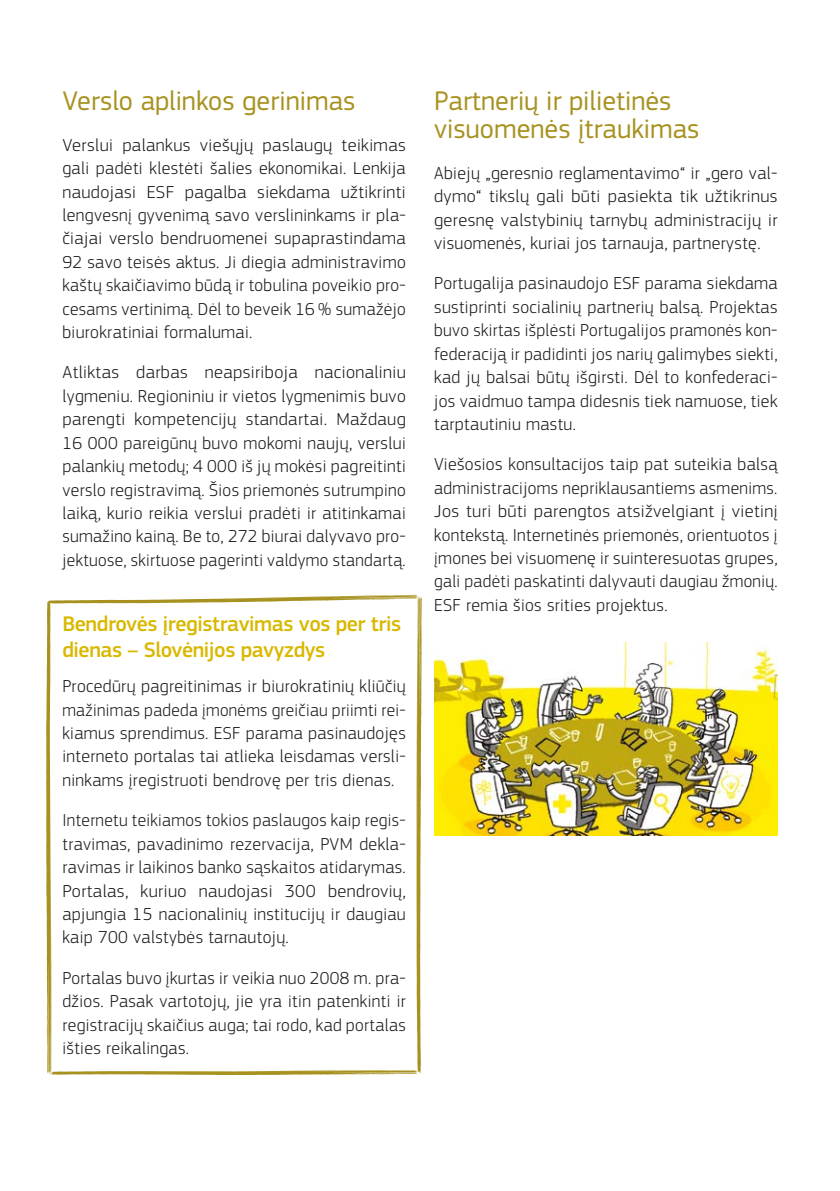
<style>
.page{position:relative;width:840px;height:1191px;background:#fff}
.page>*{position:absolute;margin:0;border:0;box-sizing:border-box;transform-origin:0 0}
.Header_III{font:28px/28px "EC Square Sans Pro";color:#a79220}
.titre_box{font:500 22px/26px "EC Square Sans Pro";letter-spacing:-.02em;color:#d9b800}
.Body{font:300 18px/23.4px "EC Square Sans Pro";letter-spacing:.02em;color:#1a1a18;text-align:justify}
</style>
<div class="page">
<svg style="left:46px;top:595px;width:376px;height:480px"></svg>
<img style="left:434px;top:643px;width:343px;height:193px">
<h3 class="Header_III" style="left:62px;top:87px;width:294px">Verslo aplinkos gerinimas</h3>
<p class="Body" style="left:62px;top:133px;width:345px">Verslui palankus viešųjų paslaugų teikimas gali padėti klestėti šalies ekonomikai. Lenkija naudojasi ESF pagalba siekdama užtikrinti lengvesnį gyvenimą savo verslininkams ir pla‑ čiajai verslo bendruomenei supaprastindama 92 savo teisės aktus. Ji diegia administravimo kaštų skaičiavimo būdą ir tobulina poveikio pro‑ cesams vertinimą. Dėl to beveik 16 % sumažėjo biurokratiniai formalumai.</p>
<p class="Body" style="left:62px;top:361px;width:345px">Atliktas darbas neapsiriboja nacionaliniu lygmeniu. Regioniniu ir vietos lygmenimis buvo parengti kompetencijų standartai. Maždaug 16 000 pareigūnų buvo mokomi naujų, verslui palankių metodų; 4 000 iš jų mokėsi pagreitinti verslo registravimą. Šios priemonės sutrumpino laiką, kurio reikia verslui pradėti ir atitinkamai sumažino kainą. Be to, 272 biurai dalyvavo pro‑ jektuose, skirtuose pagerinti valdymo standartą.</p>
<h4 class="titre_box" style="left:62px;top:611px;width:340px">Bendrovės įregistravimas vos per tris dienas – Slovėnijos pavyzdys</h4>
<p class="Body" style="left:62px;top:674px;width:345px">Procedūrų pagreitinimas ir biurokratinių kliūčių mažinimas padeda įmonėms greičiau priimti rei‑ kiamus sprendimus. ESF parama pasinaudojęs interneto portalas tai atlieka leisdamas versli‑ ninkams įregistruoti bendrovę per tris dienas.</p>
<p class="Body" style="left:62px;top:808px;width:345px">Internetu teikiamos tokios paslaugos kaip regis‑ travimas, pavadinimo rezervacija, PVM dekla‑ ravimas ir laikinos banko sąskaitos atidarymas.<br>Portalas, kuriuo naudojasi 300 bendrovių, apjungia 15 nacionalinių institucijų ir daugiau kaip 700 valstybės tarnautojų.</p>
<p class="Body" style="left:62px;top:966px;width:344px">Portalas buvo įkurtas ir veikia nuo 2008 m. pra‑ džios. Pasak vartotojų, jie yra itin patenkinti ir registracijų skaičius auga; tai rodo, kad portalas išties reikalingas.</p>
<h3 class="Header_III" style="left:434px;top:87px;width:267px">Partnerių ir pilietinės visuomenės įtraukimas</h3>
<p class="Body" style="left:434px;top:161px;width:345px">Abiejų „geresnio reglamentavimo“ ir „gero val‑ dymo“ tikslų gali būti pasiekta tik užtikrinus geresnę valstybinių tarnybų administracijų ir visuomenės, kuriai jos tarnauja, partnerystę.</p>
<p class="Body" style="left:434px;top:272px;width:345px">Portugalija pasinaudojo ESF parama siekdama sustiprinti socialinių partnerių balsą. Projektas buvo skirtas išplėsti Portugalijos pramonės kon‑ federaciją ir padidinti jos narių galimybes siekti, kad jų balsai būtų išgirsti. Dėl to konfederaci‑ jos vaidmuo tampa didesnis tiek namuose, tiek tarptautiniu mastu.</p>
<p class="Body" style="left:434px;top:452px;width:345px">Viešosios konsultacijos taip pat suteikia balsą administracijoms nepriklausantiems asmenims.<br>Jos turi būti parengtos atsižvelgiant į vietinį kontekstą. Internetinės priemonės, orientuotos į įmones bei visuomenę ir suinteresuotas grupes, gali padėti paskatinti dalyvauti daugiau žmonių.<br>ESF remia šios srities projektus.</p>
</div>
